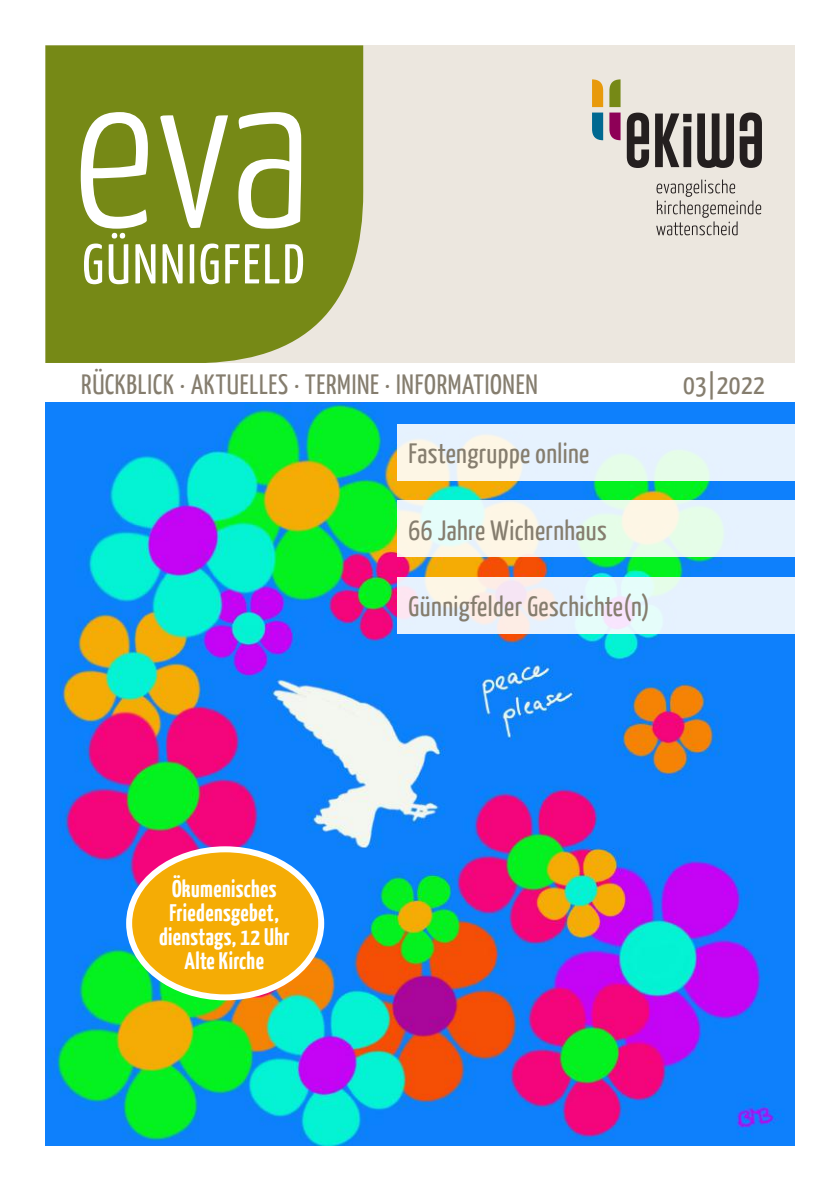
<style>
.page{position:relative;width:840px;height:1191px;background:#fff}
.page>*{position:absolute;margin:0;border:0;box-sizing:border-box;transform-origin:0 0}
.t1{font:300 220px "Yanone Kaffeesatz";color:#fff}
.t2{font:56px "Yanone Kaffeesatz";letter-spacing:.04em;color:#fff}
.t3{font:28px "Yanone Kaffeesatz";letter-spacing:.015em;color:#857d6e}
.t4{font:700 24px/24px "Yanone Kaffeesatz";letter-spacing:.015em;color:#fff;text-align:center}
</style>
<div class="page">
<div style="left:45px;top:45px;width:749px;height:318px;background:#ece7df"></div>
<img style="left:45px;top:403px;width:749px;height:742px">
<div style="left:45px;top:45px;width:318px;height:318px;background:#768916"></div>
<svg style="left:397px;top:423px;width:397px;height:57px;background:#e6f1f6"></svg>
<svg style="left:397px;top:500px;width:397px;height:57px;background:#ecf6f1"></svg>
<svg style="left:397px;top:577px;width:397px;height:56px;background:#ecf1f7"></svg>
<div style="left:129px;top:849px;width:192px;height:148px;background:#f5ac05;border-radius:50%"></div>
<div style="left:126px;top:846px;width:198px;height:154px;border:6px solid #fff;border-radius:50%"></div>
<svg style="left:626px;top:113px;width:107px;height:55px"></svg>
<svg style="left:739px;top:112px;width:22px;height:56px"></svg>
<svg style="left:656px;top:179px;width:104px;height:56px"></svg>
<svg style="left:592px;top:79px;width:11px;height:28px"></svg>
<svg style="left:592px;top:113px;width:11px;height:27px"></svg>
<svg style="left:609px;top:79px;width:11px;height:28px"></svg>
<svg style="left:609px;top:113px;width:11px;height:27px"></svg>
<h1 class="t1" style="left:72px;top:11px;width:240px">eva</h1>
<h2 class="t2" style="left:82px;top:228px;width:224px">GÜNNIGFELD</h2>
<p class="t3" style="left:81px;top:366px;width:458px">RÜCKBLICK · AKTUELLES · TERMINE · INFORMATIONEN</p>
<p class="t3" style="left:682px;top:366px;width:83px">03|2022</p>
<p class="t3" style="left:408px;top:435px;width:182px">Fastengruppe online</p>
<p class="t3" style="left:408px;top:512px;width:200px">66 Jahre Wichernhaus</p>
<p class="t4" style="left:159px;top:875px;width:132px">Ökumenisches<br>Friedensgebet, dienstags, 12 Uhr<br>Alte Kirche</p>
<p class="t3" style="left:408px;top:588px;width:242px">Günnigfelder Geschichte(n)</p>
</div>
